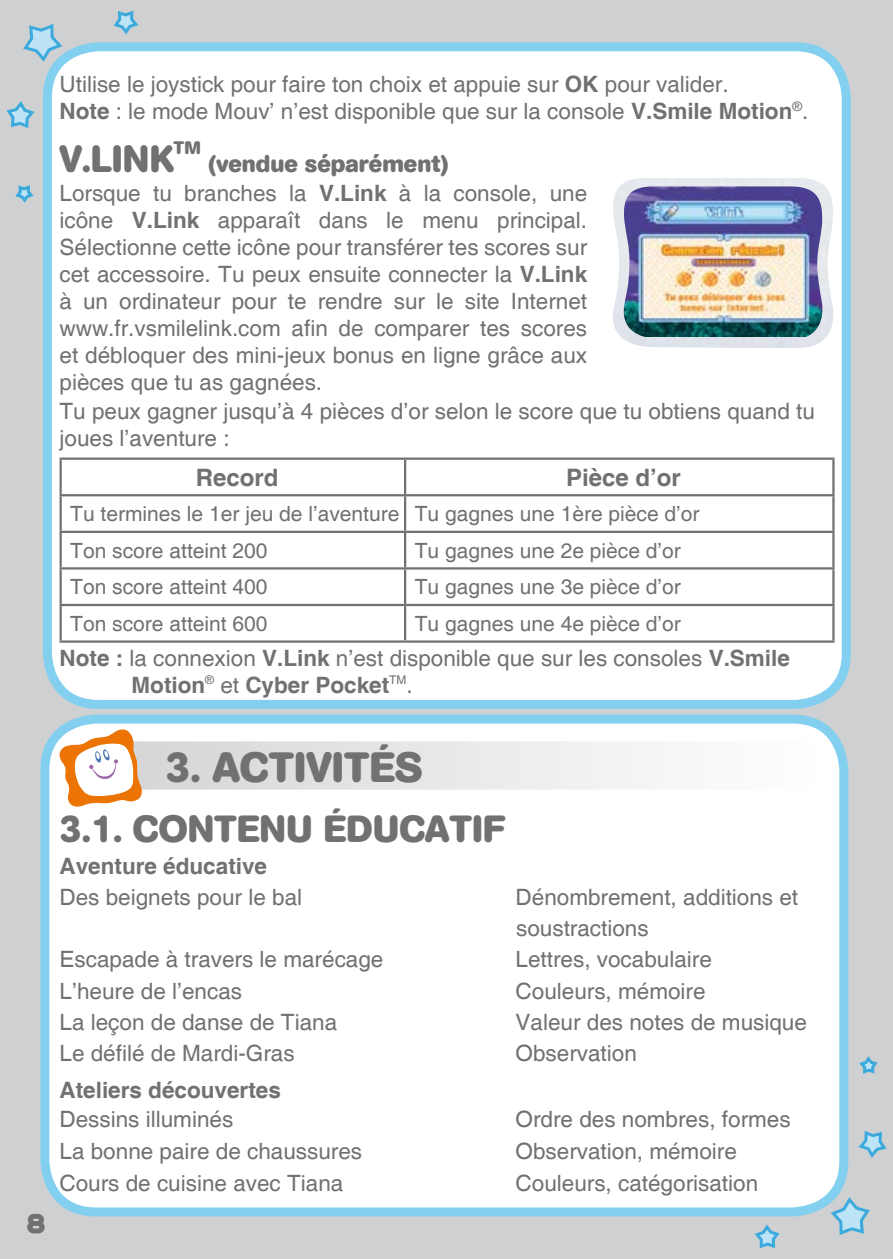
<style>
.page{position:relative;width:893px;height:1259px;background:#cfd0d1}
.page>*{position:absolute;margin:0;border:0;box-sizing:border-box;transform-origin:0 0}
.t1{font:700 42px "AG Book Rounded";color:#707173}
.t2{font:700 37.5px "AG Book Rounded";color:#707173}
.t3{font:700 24px "AG Book Rounded";color:#707173}
.t4{font:700 24px "Helvetica";color:#707173}
.t5{font:22.5px/27.3px "Helvetica";color:#707173}
.t6{font:700 22.5px "Helvetica";color:#707173}
.t7{font:21px/36.6px "Helvetica";color:#707173}
.t8{font:700 18px "AG Book Rounded";color:#707173}
.s1{font-weight:700}
</style>
<div class="page">
<svg style="left:23px;top:24px;width:42px;height:40px"></svg>
<svg style="left:6px;top:101px;width:29px;height:27px"></svg>
<svg style="left:113px;top:10px;width:26px;height:25px"></svg>
<svg style="left:15px;top:185px;width:19px;height:18px"></svg>
<svg style="left:828px;top:1194px;width:42px;height:41px"></svg>
<svg style="left:858px;top:1131px;width:29px;height:27px"></svg>
<svg style="left:754px;top:1224px;width:26px;height:25px"></svg>
<svg style="left:859px;top:1056px;width:19px;height:18px"></svg>
<div style="left:45px;top:719px;width:799px;height:493px;background:#fff;border-radius:51px"></div>
<div style="left:40px;top:714px;width:808px;height:502px;border:9px solid #83cff0;border-radius:51px"></div>
<div style="left:47px;top:47px;width:799px;height:657px;background:#fff;border-radius:51px"></div>
<div style="left:43px;top:42px;width:808px;height:667px;border:9px solid #83cff0;border-radius:51px"></div>
<hr style="left:60px;top:457px;width:345px;height:3px;background:#707173">
<hr style="left:60px;top:460px;width:2px;height:34px;background:#707173">
<hr style="left:405px;top:457px;width:430px;height:3px;background:#707173">
<hr style="left:404px;top:460px;width:2px;height:34px;background:#707173">
<hr style="left:832px;top:460px;width:3px;height:34px;background:#707173">
<hr style="left:60px;top:494px;width:345px;height:2px;background:#707173">
<hr style="left:60px;top:496px;width:2px;height:35px;background:#707173">
<hr style="left:405px;top:494px;width:430px;height:2px;background:#707173">
<hr style="left:404px;top:496px;width:2px;height:35px;background:#707173">
<hr style="left:832px;top:496px;width:3px;height:35px;background:#707173">
<hr style="left:60px;top:531px;width:345px;height:2px;background:#707173">
<hr style="left:60px;top:533px;width:2px;height:34px;background:#707173">
<hr style="left:405px;top:531px;width:430px;height:2px;background:#707173">
<hr style="left:404px;top:533px;width:2px;height:34px;background:#707173">
<hr style="left:832px;top:533px;width:3px;height:34px;background:#707173">
<hr style="left:60px;top:567px;width:345px;height:2px;background:#707173">
<hr style="left:60px;top:569px;width:2px;height:35px;background:#707173">
<hr style="left:405px;top:567px;width:430px;height:2px;background:#707173">
<hr style="left:404px;top:569px;width:2px;height:35px;background:#707173">
<hr style="left:832px;top:569px;width:3px;height:35px;background:#707173">
<hr style="left:60px;top:604px;width:345px;height:2px;background:#707173">
<hr style="left:60px;top:606px;width:2px;height:34px;background:#707173">
<hr style="left:405px;top:604px;width:430px;height:2px;background:#707173">
<hr style="left:404px;top:606px;width:2px;height:34px;background:#707173">
<hr style="left:832px;top:606px;width:3px;height:34px;background:#707173">
<hr style="left:60px;top:640px;width:345px;height:2px;background:#707173">
<hr style="left:405px;top:640px;width:430px;height:2px;background:#707173">
<div style="left:75px;top:741px;width:751px;height:48px;background:linear-gradient(to right,#d2d3d4,#fff);border-radius:24px"></div>
<svg style="left:56px;top:729px;width:89px;height:78px"></svg>
<img style="left:613px;top:178px;width:220px;height:170px">
<img style="left:622px;top:186px;width:202px;height:150px">
<p class="t5" style="left:60px;top:71px;width:750px">Utilise le joystick pour faire ton choix et appuie sur <span class="s1">OK</span> pour valider.<br><span class="s1">Note</span> : le mode Mouv’ n’est disponible que sur la console <span class="s1">V.Smile Motion</span><sup>®</sup>.</p>
<h2 class="t2" style="left:60px;top:137px;width:116px">V.LINK</h2>
<p class="t8" style="left:174px;top:137px;width:29px">TM</p>
<p class="t3" style="left:208px;top:150px;width:242px">(vendue séparément)</p>
<p class="t5" style="left:60px;top:180px;width:757px">Lorsque tu branches la <span class="s1">V.Link</span> à la console, une<br>icône <span class="s1">V.Link</span> apparaît dans le menu principal.<br>Sélectionne cette icône pour transférer tes scores sur<br>cet accessoire. Tu peux ensuite connecter la <span class="s1">V.Link<br></span>à un ordinateur pour te rendre sur le site Internet<br>www.fr.vsmilelink.com afin de comparer tes scores<br>et débloquer des mini-jeux bonus en ligne grâce aux<br>pièces que tu as gagnées.<br>Tu peux gagner jusqu’à 4 pièces d’or selon le score que tu obtiens quand tu joues l’aventure :</p>
<p class="t4" style="left:196px;top:462px;width:84px">Record</p>
<p class="t4" style="left:566px;top:462px;width:116px">Pièce d’or</p>
<p class="t7" style="left:70px;top:496px;width:631px">Tu termines le 1er jeu de l’aventure Tu gagnes une 1ère pièce d’or<br>Ton score atteint 200</p>
<p class="t7" style="left:415px;top:533px;width:268px">Tu gagnes une 2e pièce d’or</p>
<p class="t7" style="left:70px;top:569px;width:199px">Ton score atteint 400</p>
<p class="t7" style="left:415px;top:569px;width:268px">Tu gagnes une 3e pièce d’or</p>
<p class="t7" style="left:70px;top:606px;width:199px">Ton score atteint 600</p>
<p class="t7" style="left:415px;top:606px;width:268px">Tu gagnes une 4e pièce d’or</p>
<p class="t5" style="left:132px;top:645px;width:660px;text-indent:-72px"><span class="s1">Note :</span> la connexion <span class="s1">V.Link</span> n’est disponible que sur les consoles <span class="s1">V.Smile<br>Motion</span><sup>®</sup> et <span class="s1">Cyber Pocket</span><sup>TM</sup>.</p>
<h1 class="t1" style="left:166px;top:743px;width:259px">3. ACTIVITÉS</h1>
<h2 class="t2" style="left:60px;top:807px;width:448px">3.1. CONTENU ÉDUCATIF</h2>
<p class="t6" style="left:60px;top:852px;width:209px">Aventure éducative</p>
<p class="t5" style="left:60px;top:884px;width:244px">Des beignets pour le bal</p>
<p class="t5" style="left:516px;top:882px;width:284px;line-height:31.2px">Dénombrement, additions et soustractions</p>
<p class="t5" style="left:60px;top:946px;width:325px">Escapade à travers le marécage</p>
<p class="t5" style="left:516px;top:946px;width:198px">Lettres, vocabulaire</p>
<p class="t5" style="left:60px;top:978px;width:184px">L’heure de l’encas</p>
<p class="t5" style="left:516px;top:978px;width:192px">Couleurs, mémoire</p>
<p class="t5" style="left:60px;top:1009px;width:279px">La leçon de danse de Tiana</p>
<p class="t5" style="left:516px;top:1009px;width:293px">Valeur des notes de musique</p>
<p class="t5" style="left:60px;top:1040px;width:237px">Le défilé de Mardi-Gras</p>
<p class="t5" style="left:516px;top:1040px;width:123px">Observation</p>
<p class="t6" style="left:60px;top:1076px;width:223px">Ateliers découvertes</p>
<p class="t5" style="left:60px;top:1106px;width:175px">Dessins illuminés</p>
<p class="t5" style="left:516px;top:1106px;width:277px">Ordre des nombres, formes</p>
<p class="t5" style="left:60px;top:1138px;width:304px">La bonne paire de chaussures</p>
<p class="t5" style="left:516px;top:1138px;width:223px">Observation, mémoire</p>
<p class="t5" style="left:60px;top:1170px;width:285px">Cours de cuisine avec Tiana</p>
<p class="t5" style="left:516px;top:1170px;width:244px">Couleurs, catégorisation</p>
</div>
